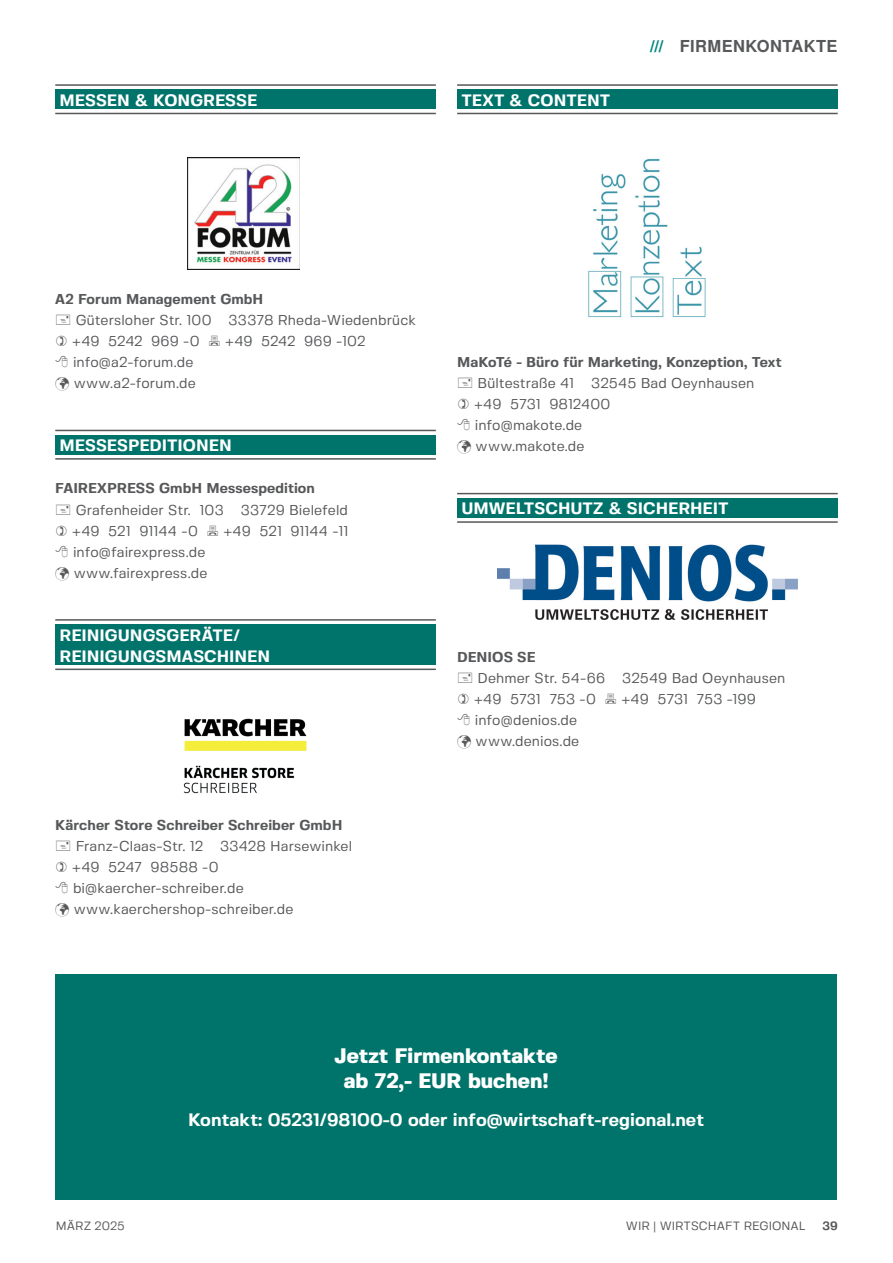
<style>
.page{position:relative;width:893px;height:1263px;background:#fff}
.page>*{position:absolute;margin:0;border:0;box-sizing:border-box;transform-origin:0 0}
.t1{font:800 21px/25.2px "Fivo Sans";color:#fff;text-align:center}
.t2{font:700 18px "Fivo Sans";color:#fff}
.t3{font:700 16.5px/21px "Fivo Sans";color:#fff}
.t4{font:700 16.5px "Te X Gyre Heros";letter-spacing:.025em;color:#57585a}
.t5{font:14.25px/21px "Fivo Sans";letter-spacing:.005em;color:#57585a}
.t6{font:700 14.25px "Fivo Sans";letter-spacing:.005em;color:#57585a}
.t7{font:12px "Fivo Sans";color:#57585a}
.t8{font:700 12px "Fivo Sans";color:#57585a}
.s1{color:#008780}
</style>
<div class="page">
<div style="left:55px;top:89px;width:381px;height:20px;background:#00736a"></div>
<hr style="left:55px;top:113px;width:381px;height:1px;background:#57585a">
<hr style="left:55px;top:84px;width:381px;height:2px;background:#57585a">
<div style="left:55px;top:435px;width:381px;height:20px;background:#00736a"></div>
<hr style="left:55px;top:458px;width:381px;height:2px;background:#57585a">
<hr style="left:55px;top:430px;width:381px;height:1px;background:#57585a">
<div style="left:55px;top:624px;width:381px;height:41px;background:#00736a"></div>
<hr style="left:55px;top:669px;width:381px;height:1px;background:#57585a">
<hr style="left:55px;top:619px;width:381px;height:2px;background:#57585a">
<img style="left:188px;top:157px;width:111px;height:112px">
<img style="left:183px;top:718px;width:124px;height:76px">
<div style="left:457px;top:89px;width:381px;height:20px;background:#00736a"></div>
<hr style="left:457px;top:113px;width:381px;height:1px;background:#57585a">
<hr style="left:457px;top:84px;width:381px;height:2px;background:#57585a">
<div style="left:457px;top:498px;width:381px;height:20px;background:#00736a"></div>
<hr style="left:457px;top:521px;width:381px;height:2px;background:#57585a">
<hr style="left:457px;top:493px;width:381px;height:1px;background:#57585a">
<img style="left:588px;top:158px;width:118px;height:160px">
<img style="left:497px;top:544px;width:301px;height:76px">
<div style="left:55px;top:974px;width:782px;height:225px;background:#00736a"></div>
<p class="t3" style="left:60px;top:90px;width:199px">MESSEN &amp; KONGRESSE</p>
<p class="t3" style="left:461px;top:90px;width:150px">TEXT &amp; CONTENT</p>
<p class="t4" style="left:650px;top:34px;width:189px"><span class="s1">///</span> FIRMENKONTAKTE</p>
<p class="t6" style="left:55px;top:290px;width:210px">A2 Forum Management GmbH</p>
<p class="t5" style="left:72px;top:310px;width:345px">Gütersloher Str. 100 33378 Rheda-Wiedenbrück +49 5242 969 -0</p>
<p class="t5" style="left:225px;top:331px;width:142px">+49 5242 969 -102</p>
<p class="t5" style="left:73px;top:352px;width:122px">info@a2-forum.de</p>
<p class="t5" style="left:55px;top:373px;width:142px">✓ www.a2-forum.de</p>
<p class="t3" style="left:60px;top:435px;width:174px">MESSESPEDITIONEN</p>
<p class="t6" style="left:55px;top:480px;width:261px">FAIREXPRESS GmbH Messespedition</p>
<p class="t5" style="left:72px;top:499px;width:277px">Grafenheider Str. 103 33729 Bielefeld +49 521 91144 -0</p>
<p class="t5" style="left:223px;top:520px;width:126px">+49 521 91144 -11</p>
<p class="t5" style="left:73px;top:541px;width:134px">info@fairexpress.de</p>
<p class="t5" style="left:55px;top:562px;width:154px">✓ www.fairexpress.de</p>
<p class="t3" style="left:60px;top:624px;width:212px">REINIGUNGSGERÄTE/<br>REINIGUNGSMASCHINEN</p>
<p class="t6" style="left:55px;top:816px;width:289px">Kärcher Store Schreiber Schreiber GmbH</p>
<p class="t5" style="left:72px;top:836px;width:281px">Franz-Claas-Str. 12 33428 Harsewinkel +49 5247 98588 -0 bi@kaercher-schreiber.de</p>
<p class="t5" style="left:55px;top:899px;width:240px">✓ www.kaerchershop-schreiber.de</p>
<p class="t6" style="left:457px;top:353px;width:326px">MaKoTé - Büro für Marketing, Konzeption, Text</p>
<p class="t5" style="left:474px;top:373px;width:282px">Bültestraße 41 32545 Bad Oeynhausen +49 5731 9812400<br>info@makote.de</p>
<p class="t5" style="left:457px;top:436px;width:129px">✓ www.makote.de</p>
<p class="t3" style="left:461px;top:498px;width:269px">UMWELTSCHUTZ &amp; SICHERHEIT</p>
<p class="t6" style="left:457px;top:648px;width:80px">DENIOS SE</p>
<p class="t5" style="left:474px;top:667px;width:313px">Dehmer Str. 54-66 32549 Bad Oeynhausen +49 5731 753 -0</p>
<p class="t5" style="left:621px;top:688px;width:136px">+49 5731 753 -199</p>
<p class="t5" style="left:475px;top:709px;width:104px">info@denios.de</p>
<p class="t5" style="left:457px;top:730px;width:124px">✓ www.denios.de</p>
<h1 class="t1" style="left:335px;top:1043px;width:224px">Jetzt Firmenkontakte ab 72,- EUR buchen!</h1>
<p class="t2" style="left:188px;top:1108px;width:517px">Kontakt: 05231/98100-0 oder info@wirtschaft-regional.net</p>
<p class="t7" style="left:56px;top:1219px;width:71px">MÄRZ 2025</p>
<p class="t7" style="left:626px;top:1219px;width:181px">WIR | WIRTSCHAFT REGIONAL</p>
<p class="t8" style="left:822px;top:1219px;width:17px">39</p>
</div>
